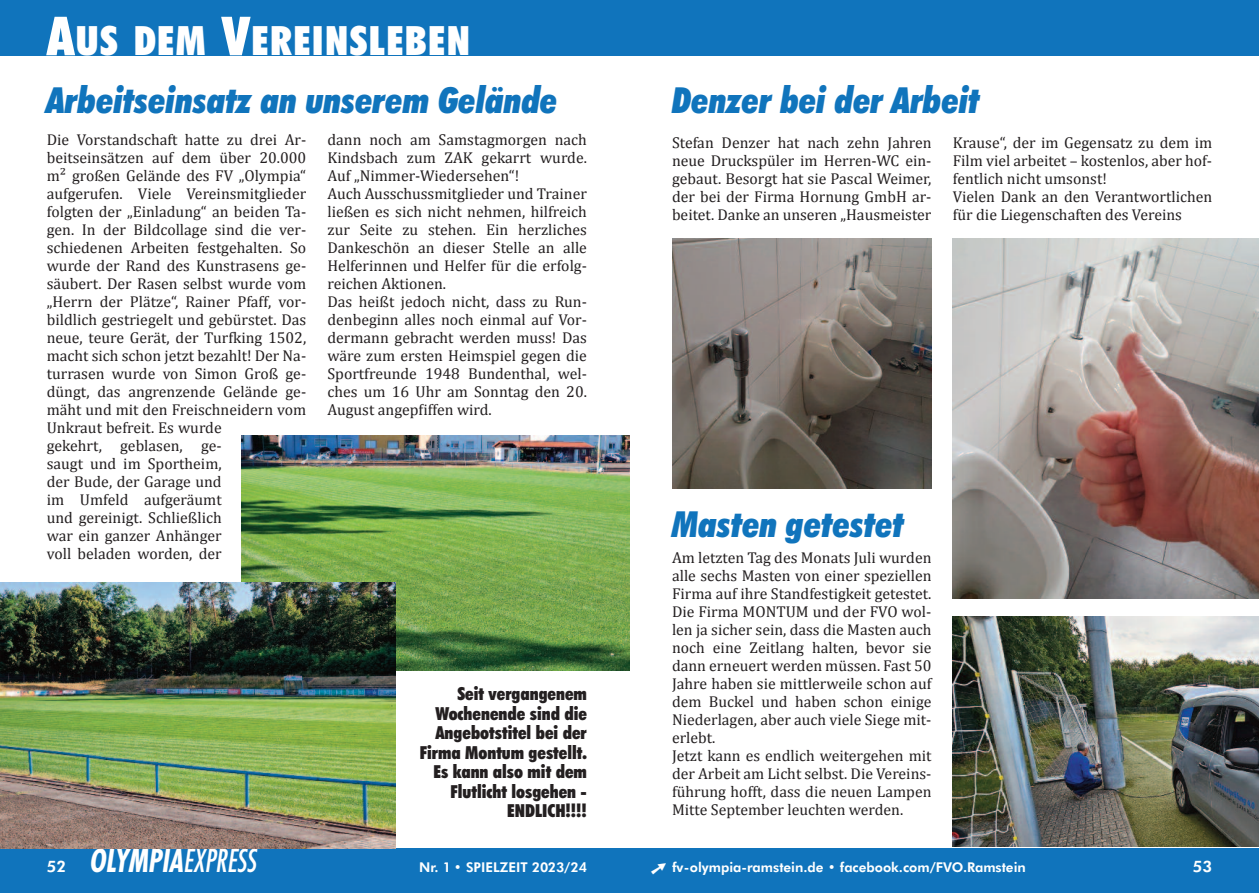
<style>
.page{position:relative;width:1259px;height:893px;background:#fff}
.page>*{position:absolute;margin:0;border:0;box-sizing:border-box;transform-origin:0 0}
.t1{font:900 condensed 40.5px "Futura BT";letter-spacing:.035em;color:#fff}
.t2{font:italic 900 condensed 36px "Futura BT";color:#1074bc}
.t3{font:italic 700 condensed 30.75px "Futura";color:#fff;scale:.9 1}
.t4{font:900 condensed 18px/19.5px "Futura BT";color:#231f20;text-align:right}
.t5{font:15.75px/18px "Cambria";color:#231f20}
.t6{font:800 15.75px "Futura BT";color:#fff}
.t7{font:800 13.5px "Futura BT";color:#fff}
.s1{font-size:54px}
.s2{font-family:"Futura BT";font-weight:800;font-style:normal;font-stretch:normal;font-size:15.75px}
.s3{font-weight:400}
</style>
<div class="page">
<div style="left:629px;top:848px;width:630px;height:45px;background:#1074bc"></div>
<div style="left:0;top:848px;width:629px;height:45px;background:#1074bc"></div>
<img style="left:952px;top:616px;width:307px;height:230px">
<img style="left:672px;top:238px;width:259px;height:250px">
<img style="left:952px;top:238px;width:307px;height:360px">
<div style="left:0;top:0;width:1259px;height:55px;background:#1074bc"></div>
<img style="left:241px;top:436px;width:388px;height:234px">
<img style="left:0;top:583px;width:395px;height:265px">
<h1 class="t1" style="left:47px;top:24px;width:424px"><span class="s1">A</span>US DEM <span class="s1">V</span>EREINSLEBEN</h1>
<h2 class="t2" style="left:47px;top:85px;width:512px">Arbeitseinsatz an unserem Gelände</h2>
<p class="t5" style="left:47px;top:130px;width:261px">Die Vorstandschaft hatte zu drei Ar&shy;beitseinsätzen auf dem über 20.000 m² großen Gelände des FV „Olympia“ aufgerufen. Viele Vereinsmitglieder folgten der „Einladung“ an beiden Ta&shy;gen. In der Bildcollage sind die ver&shy;schiedenen Arbeiten festgehalten. So wurde der Rand des Kunstrasens ge&shy;säubert. Der Rasen selbst wurde vom „Herrn der Plätze“, Rainer Pfaff, vor&shy;bildlich gestriegelt und gebürstet. Das neue, teure Gerät, der Turfking 1502, macht sich schon jetzt bezahlt! Der Na&shy;turrasen wurde von Simon Groß ge&shy;düngt, das angrenzende Gelände ge&shy;mäht und mit den Freischneidern vom<br>Unkraut befreit. Es wurde<br>gekehrt, geblasen, ge-<br>saugt und im Sportheim,<br>der Bude, der Garage und<br>im Umfeld aufgeräumt<br>und gereinigt. Schließlich<br>war ein ganzer Anhänger<br>voll beladen worden, der</p>
<p class="t5" style="left:327px;top:130px;width:261px">dann noch am Samstagmorgen nach Kindsbach zum ZAK gekarrt wurde.<br>Auf „Nimmer-Wiedersehen“!<br>Auch Ausschussmitglieder und Trainer ließen es sich nicht nehmen, hilfreich zur Seite zu stehen. Ein herzliches Dankeschön an dieser Stelle an alle Helferinnen und Helfer für die erfolg&shy;reichen Aktionen.<br>Das heißt jedoch nicht, dass zu Run&shy;denbeginn alles noch einmal auf Vor&shy;dermann gebracht werden muss! Das wäre zum ersten Heimspiel gegen die Sportfreunde 1948 Bundenthal, wel&shy;ches um 16 Uhr am Sonntag den 20.<br>August angepfiffen wird.</p>
<p class="t4" style="left:420px;top:685px;width:169px">Seit vergangenem<br>Wochenende sind die<br>Angebotstitel bei der<br>Firma Montum gestellt.<br>Es kann also mit dem<br>Flutlicht losgehen -<br>ENDLICH!!!!</p>
<h2 class="t2" style="left:672px;top:85px;width:309px">Denzer bei der Arbeit</h2>
<p class="t5" style="left:672px;top:134px;width:261px;text-align:justify">Stefan Denzer hat nach zehn Jahren neue Druckspüler im Herren-WC ein&shy;gebaut. Besorgt hat sie Pascal Weimer, der bei der Firma Hornung GmbH ar&shy;beitet. Danke an unseren „Hausmeister</p>
<p class="t5" style="left:952px;top:134px;width:261px">Krause“, der im Gegensatz zu dem im Film viel arbeitet – kostenlos, aber hof&shy;fentlich nicht umsonst!<br>Vielen Dank an den Verantwortlichen für die Liegenschaften des Vereins</p>
<h2 class="t2" style="left:672px;top:508px;width:234px">Masten getestet</h2>
<p class="t5" style="left:672px;top:548px;width:261px">Am letzten Tag des Monats Juli wurden alle sechs Masten von einer speziellen Firma auf ihre Standfestigkeit getestet.<br>Die Firma MONTUM und der FVO wol&shy;len ja sicher sein, dass die Masten auch noch eine Zeitlang halten, bevor sie dann erneuert werden müssen. Fast 50<br>Jahre haben sie mittlerweile schon auf dem Buckel und haben schon einige Niederlagen, aber auch viele Siege mit&shy;erlebt.<br>Jetzt kann es endlich weitergehen mit der Arbeit am Licht selbst. Die Vereins&shy;führung hofft, dass die neuen Lampen Mitte September leuchten werden.</p>
<h3 class="t3" style="left:47px;top:847px;width:234px"><span class="s2">52</span> OLYMPIA<span class="s3">EXPRESS</span></h3>
<p class="t7" style="left:419px;top:861px;width:169px">Nr. 1 • SPIELZEIT 2023/24</p>
<p class="t7" style="left:672px;top:861px;width:355px">fv-olympia-ramstein.de • facebook.com/FVO.Ramstein</p>
<p class="t6" style="left:1193px;top:860px;width:21px">53</p>
</div>
